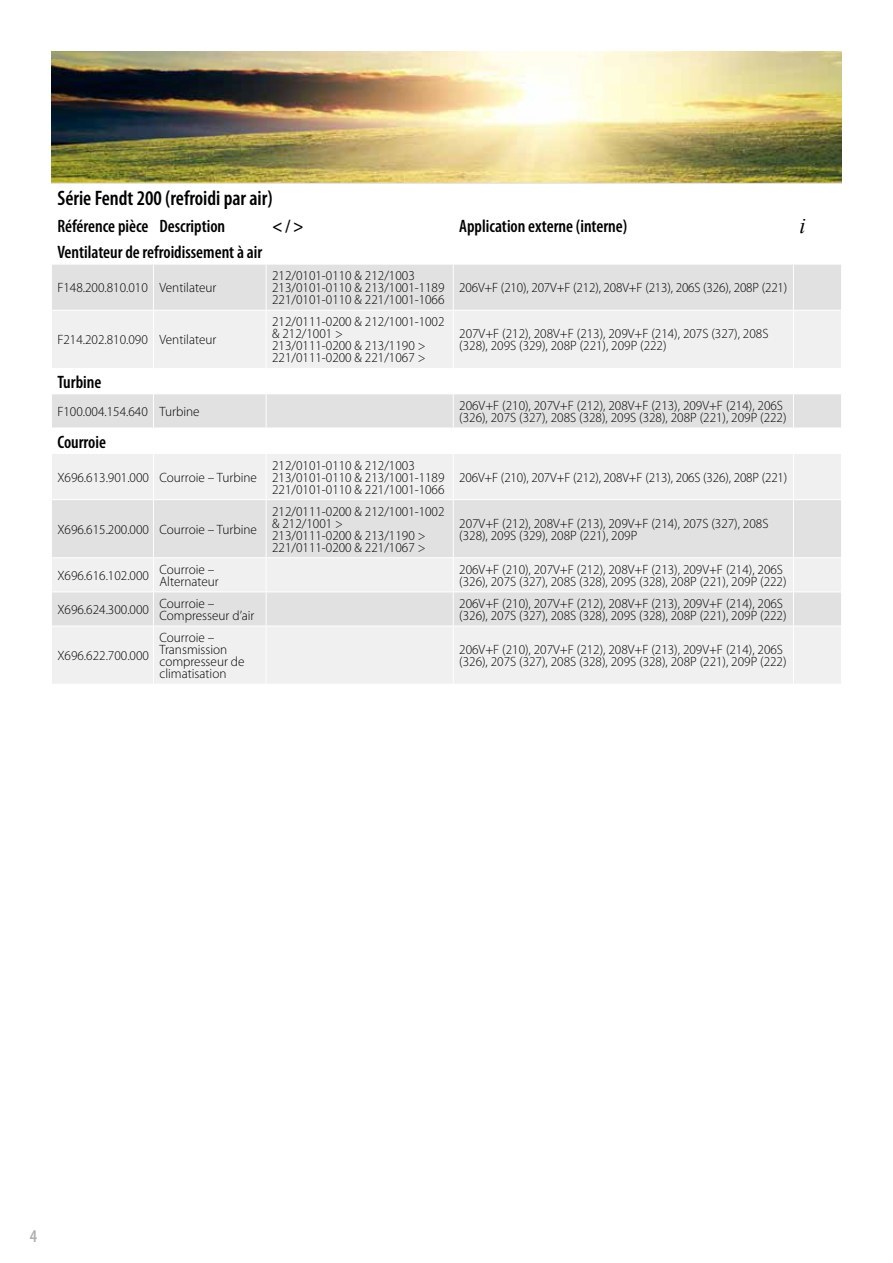
<style>
.page{position:relative;width:893px;height:1263px;background:#fff}
.page>*{position:absolute;margin:0;border:0;box-sizing:border-box;transform-origin:0 0}
.t1{font:italic 22.5px "Times New Roman";color:#000}
.t2{font:600 condensed 21px "Myriad Pro";color:#000}
.t3{font:600 condensed 18px "Myriad Pro";color:#000}
.t4{font:600 condensed 18px "Myriad Pro";color:#aeaeae}
.t5{font:300 13.5px/12px "Myriad Pro";color:#000}
</style>
<div class="page">
<img style="left:51px;top:51px;width:791px;height:132px">
<div style="left:52px;top:265px;width:789px;height:45px;background:#e2e1e1"></div>
<svg style="left:52px;top:311px;width:789px;height:373px;fill:#f0f0f0"></svg>
<hr style="left:153px;top:264px;width:1px;height:46px;background:#fff">
<hr style="left:266px;top:264px;width:1px;height:46px;background:#fff">
<hr style="left:453px;top:264px;width:1px;height:46px;background:#fff">
<hr style="left:793px;top:264px;width:1px;height:46px;background:#fff">
<hr style="left:153px;top:311px;width:1px;height:57px;background:#fff">
<hr style="left:266px;top:311px;width:1px;height:57px;background:#fff">
<hr style="left:453px;top:311px;width:1px;height:57px;background:#fff">
<hr style="left:793px;top:311px;width:1px;height:57px;background:#fff">
<hr style="left:51px;top:368px;width:102px;height:1px;background:#fff">
<hr style="left:153px;top:368px;width:113px;height:1px;background:#fff">
<hr style="left:266px;top:368px;width:187px;height:1px;background:#fff">
<hr style="left:453px;top:368px;width:340px;height:1px;background:#fff">
<hr style="left:793px;top:368px;width:49px;height:1px;background:#fff">
<hr style="left:51px;top:393px;width:102px;height:1px;background:#fff">
<hr style="left:153px;top:393px;width:113px;height:1px;background:#fff">
<hr style="left:153px;top:394px;width:1px;height:34px;background:#fff">
<hr style="left:266px;top:393px;width:187px;height:1px;background:#fff">
<hr style="left:266px;top:394px;width:1px;height:34px;background:#fff">
<hr style="left:453px;top:393px;width:340px;height:1px;background:#fff">
<hr style="left:453px;top:394px;width:1px;height:34px;background:#fff">
<hr style="left:793px;top:393px;width:49px;height:1px;background:#fff">
<hr style="left:793px;top:394px;width:1px;height:34px;background:#fff">
<hr style="left:51px;top:428px;width:102px;height:1px;background:#fff">
<hr style="left:153px;top:428px;width:113px;height:1px;background:#fff">
<hr style="left:266px;top:428px;width:187px;height:1px;background:#fff">
<hr style="left:453px;top:428px;width:340px;height:1px;background:#fff">
<hr style="left:793px;top:428px;width:49px;height:1px;background:#fff">
<hr style="left:51px;top:453px;width:102px;height:1px;background:#fff">
<hr style="left:153px;top:453px;width:113px;height:1px;background:#fff">
<hr style="left:153px;top:454px;width:1px;height:45px;background:#fff">
<hr style="left:266px;top:453px;width:187px;height:1px;background:#fff">
<hr style="left:266px;top:454px;width:1px;height:45px;background:#fff">
<hr style="left:453px;top:453px;width:340px;height:1px;background:#fff">
<hr style="left:453px;top:454px;width:1px;height:45px;background:#fff">
<hr style="left:793px;top:453px;width:49px;height:1px;background:#fff">
<hr style="left:793px;top:454px;width:1px;height:45px;background:#fff">
<hr style="left:51px;top:499px;width:102px;height:1px;background:#fff">
<hr style="left:153px;top:499px;width:113px;height:1px;background:#fff">
<hr style="left:153px;top:500px;width:1px;height:57px;background:#fff">
<hr style="left:266px;top:499px;width:187px;height:1px;background:#fff">
<hr style="left:266px;top:500px;width:1px;height:57px;background:#fff">
<hr style="left:453px;top:499px;width:340px;height:1px;background:#fff">
<hr style="left:453px;top:500px;width:1px;height:57px;background:#fff">
<hr style="left:793px;top:499px;width:49px;height:1px;background:#fff">
<hr style="left:793px;top:500px;width:1px;height:57px;background:#fff">
<hr style="left:51px;top:557px;width:102px;height:1px;background:#fff">
<hr style="left:153px;top:557px;width:113px;height:1px;background:#fff">
<hr style="left:153px;top:558px;width:1px;height:33px;background:#fff">
<hr style="left:266px;top:557px;width:187px;height:1px;background:#fff">
<hr style="left:266px;top:558px;width:1px;height:33px;background:#fff">
<hr style="left:453px;top:557px;width:340px;height:1px;background:#fff">
<hr style="left:453px;top:558px;width:1px;height:33px;background:#fff">
<hr style="left:793px;top:557px;width:49px;height:1px;background:#fff">
<hr style="left:793px;top:558px;width:1px;height:33px;background:#fff">
<hr style="left:51px;top:591px;width:102px;height:1px;background:#fff">
<hr style="left:153px;top:591px;width:113px;height:1px;background:#fff">
<hr style="left:153px;top:592px;width:1px;height:34px;background:#fff">
<hr style="left:266px;top:591px;width:187px;height:1px;background:#fff">
<hr style="left:266px;top:592px;width:1px;height:34px;background:#fff">
<hr style="left:453px;top:591px;width:340px;height:1px;background:#fff">
<hr style="left:453px;top:592px;width:1px;height:34px;background:#fff">
<hr style="left:793px;top:591px;width:49px;height:1px;background:#fff">
<hr style="left:793px;top:592px;width:1px;height:34px;background:#fff">
<hr style="left:51px;top:626px;width:102px;height:1px;background:#fff">
<hr style="left:153px;top:626px;width:113px;height:1px;background:#fff">
<hr style="left:153px;top:626px;width:1px;height:58px;background:#fff">
<hr style="left:266px;top:626px;width:187px;height:1px;background:#fff">
<hr style="left:266px;top:626px;width:1px;height:58px;background:#fff">
<hr style="left:453px;top:626px;width:340px;height:1px;background:#fff">
<hr style="left:453px;top:626px;width:1px;height:58px;background:#fff">
<hr style="left:793px;top:626px;width:49px;height:1px;background:#fff">
<hr style="left:793px;top:626px;width:1px;height:58px;background:#fff">
<hr style="left:51px;top:183px;width:102px;height:1px;background:#e2e1e1">
<hr style="left:153px;top:183px;width:113px;height:1px;background:#e2e1e1">
<hr style="left:266px;top:183px;width:187px;height:1px;background:#e2e1e1">
<hr style="left:453px;top:183px;width:340px;height:1px;background:#e2e1e1">
<hr style="left:793px;top:183px;width:49px;height:1px;background:#e2e1e1">
<h2 class="t2" style="left:57px;top:187px;width:217px">Série Fendt 200 (refroidi par air)</h2>
<h3 class="t3" style="left:57px;top:216px;width:169px">Référence pièce Description</h3>
<h3 class="t3" style="left:272px;top:216px;width:33px">&lt; / &gt;</h3>
<h3 class="t3" style="left:459px;top:216px;width:170px">Application externe (interne)</h3>
<h1 class="t1" style="left:799px;top:210px;width:8px">i</h1>
<h3 class="t3" style="left:57px;top:242px;width:206px">Ventilateur de refroidissement à air</h3>
<p class="t5" style="left:57px;top:282px;width:160px">F148.200.810.010 Ventilateur</p>
<p class="t5" style="left:272px;top:270px;width:174px">212/0101-0110 &amp; 212/1003<br>213/0101-0110 &amp; 213/1001-1189<br>221/0101-0110 &amp; 221/1001-1066</p>
<p class="t5" style="left:459px;top:282px;width:330px">206V+F (210), 207V+F (212), 208V+F (213), 206S (326), 208P (221)</p>
<p class="t5" style="left:57px;top:334px;width:160px">F214.202.810.090 Ventilateur</p>
<p class="t5" style="left:272px;top:316px;width:174px">212/0111-0200 &amp; 212/1001-1002 &amp; 212/1001 &gt;<br>213/0111-0200 &amp; 213/1190 &gt;<br>221/0111-0200 &amp; 221/1067 &gt;</p>
<p class="t5" style="left:459px;top:328px;width:311px">207V+F (212), 208V+F (213), 209V+F (214), 207S (327), 208S (328), 209S (329), 208P (221), 209P (222)</p>
<h3 class="t3" style="left:57px;top:372px;width:45px">Turbine</h3>
<p class="t5" style="left:57px;top:406px;width:144px">F100.004.154.640 Turbine</p>
<p class="t5" style="left:459px;top:400px;width:329px">206V+F (210), 207V+F (212), 208V+F (213), 209V+F (214), 206S (326), 207S (327), 208S (328), 209S (328), 208P (221), 209P (222)</p>
<h3 class="t3" style="left:57px;top:432px;width:50px">Courroie</h3>
<p class="t5" style="left:57px;top:471px;width:201px">X696.613.901.000 Courroie – Turbine</p>
<p class="t5" style="left:272px;top:459px;width:174px">212/0101-0110 &amp; 212/1003<br>213/0101-0110 &amp; 213/1001-1189<br>221/0101-0110 &amp; 221/1001-1066</p>
<p class="t5" style="left:459px;top:471px;width:330px">206V+F (210), 207V+F (212), 208V+F (213), 206S (326), 208P (221)</p>
<p class="t5" style="left:57px;top:523px;width:201px">X696.615.200.000 Courroie – Turbine</p>
<p class="t5" style="left:272px;top:505px;width:174px">212/0111-0200 &amp; 212/1001-1002 &amp; 212/1001 &gt;<br>213/0111-0200 &amp; 213/1190 &gt;<br>221/0111-0200 &amp; 221/1067 &gt;</p>
<p class="t5" style="left:459px;top:517px;width:311px">207V+F (212), 208V+F (213), 209V+F (214), 207S (327), 208S (328), 209S (329), 208P (221), 209P</p>
<p class="t5" style="left:57px;top:570px;width:159px">X696.616.102.000 Courroie –</p>
<p class="t5" style="left:159px;top:576px;width:61px">Alternateur</p>
<p class="t5" style="left:459px;top:564px;width:329px">206V+F (210), 207V+F (212), 208V+F (213), 209V+F (214), 206S (326), 207S (327), 208S (328), 209S (328), 208P (221), 209P (222)</p>
<p class="t5" style="left:57px;top:604px;width:159px">X696.624.300.000 Courroie –</p>
<p class="t5" style="left:159px;top:610px;width:97px">Compresseur d’air</p>
<p class="t5" style="left:459px;top:598px;width:329px">206V+F (210), 207V+F (212), 208V+F (213), 209V+F (214), 206S (326), 207S (327), 208S (328), 209S (328), 208P (221), 209P (222)</p>
<p class="t5" style="left:57px;top:650px;width:93px">X696.622.700.000</p>
<p class="t5" style="left:159px;top:632px;width:86px">Courroie –<br>Transmission compresseur de climatisation</p>
<p class="t5" style="left:459px;top:644px;width:329px">206V+F (210), 207V+F (212), 208V+F (213), 209V+F (214), 206S (326), 207S (327), 208S (328), 209S (328), 208P (221), 209P (222)</p>
<h3 class="t4" style="left:30px;top:1227px;width:9px">4</h3>
</div>
